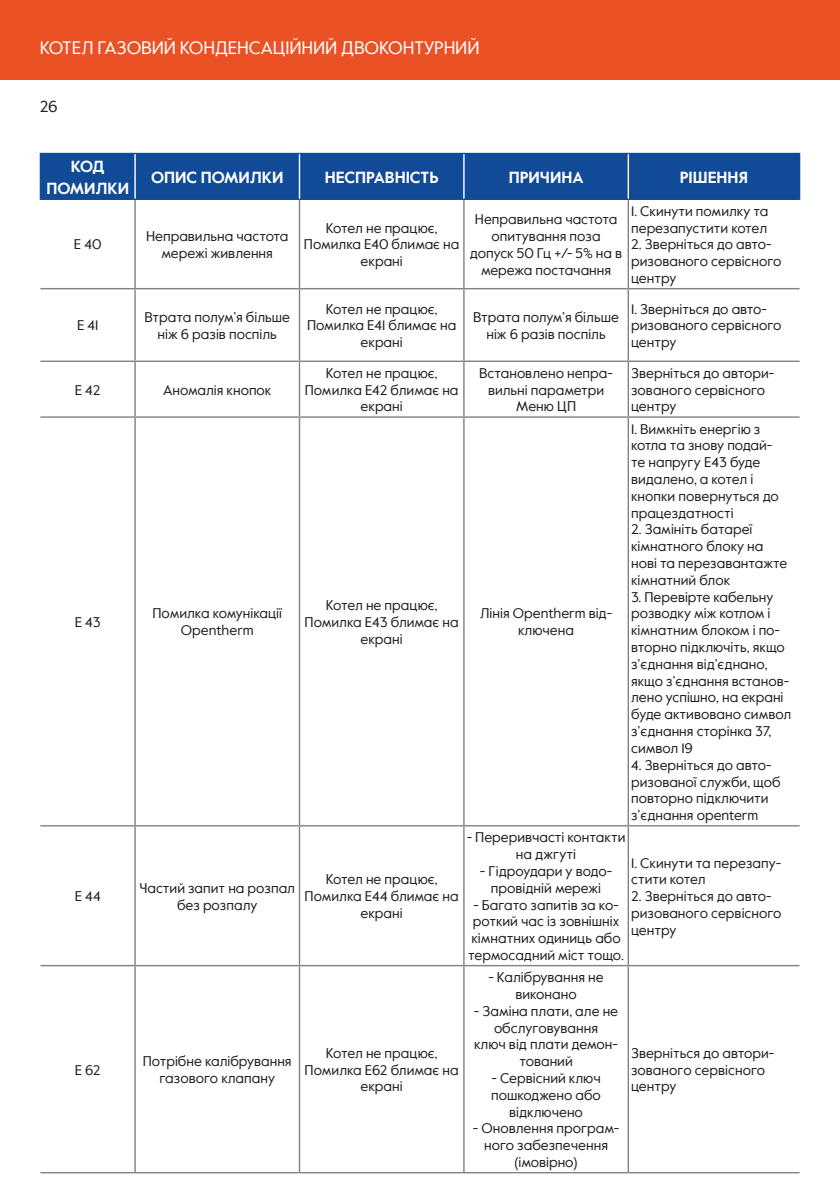
<style>
.page{position:relative;width:840px;height:1191px;background:#fff}
.page>*{position:absolute;margin:0;border:0;box-sizing:border-box;transform-origin:0 0}
.t1{font:18px "Value Sans Pro";letter-spacing:-.005em;color:#fff}
.t2{font:700 16px/22px "Value Sans Pro";color:#fff;text-align:center}
.t3{font:16px "Value Sans Pro";color:#231f20}
.t4{font:14px/16.8px "Value Sans Pro";color:#231f20;text-align:center}
</style>
<div class="page">
<div style="left:0;top:0;width:839px;height:80px;background:#ea5125"></div>
<div style="left:41px;top:154px;width:757px;height:44px;background:#114b97"></div>
<hr style="left:134px;top:200px;width:2px;height:88px;background:#808285">
<hr style="left:298px;top:200px;width:2px;height:88px;background:#808285">
<hr style="left:463px;top:200px;width:1px;height:88px;background:#808285">
<hr style="left:627px;top:200px;width:1px;height:88px;background:#808285">
<hr style="left:40px;top:288px;width:95px;height:1px;background:#808285">
<hr style="left:135px;top:288px;width:164px;height:1px;background:#808285">
<hr style="left:134px;top:289px;width:2px;height:71px;background:#808285">
<hr style="left:299px;top:288px;width:164px;height:1px;background:#808285">
<hr style="left:298px;top:289px;width:2px;height:71px;background:#808285">
<hr style="left:463px;top:288px;width:165px;height:1px;background:#808285">
<hr style="left:463px;top:289px;width:1px;height:71px;background:#808285">
<hr style="left:628px;top:288px;width:171px;height:1px;background:#808285">
<hr style="left:627px;top:289px;width:1px;height:71px;background:#808285">
<hr style="left:40px;top:360px;width:95px;height:2px;background:#808285">
<hr style="left:135px;top:360px;width:164px;height:2px;background:#808285">
<hr style="left:134px;top:362px;width:2px;height:54px;background:#808285">
<hr style="left:299px;top:360px;width:164px;height:2px;background:#808285">
<hr style="left:298px;top:362px;width:2px;height:54px;background:#808285">
<hr style="left:463px;top:360px;width:165px;height:2px;background:#808285">
<hr style="left:463px;top:362px;width:1px;height:54px;background:#808285">
<hr style="left:628px;top:360px;width:171px;height:2px;background:#808285">
<hr style="left:627px;top:362px;width:1px;height:54px;background:#808285">
<hr style="left:40px;top:416px;width:95px;height:2px;background:#808285">
<hr style="left:135px;top:416px;width:164px;height:2px;background:#808285">
<hr style="left:134px;top:418px;width:2px;height:407px;background:#808285">
<hr style="left:299px;top:416px;width:164px;height:2px;background:#808285">
<hr style="left:298px;top:418px;width:2px;height:407px;background:#808285">
<hr style="left:463px;top:416px;width:165px;height:2px;background:#808285">
<hr style="left:463px;top:418px;width:1px;height:407px;background:#808285">
<hr style="left:628px;top:416px;width:171px;height:2px;background:#808285">
<hr style="left:627px;top:418px;width:1px;height:407px;background:#808285">
<hr style="left:40px;top:825px;width:95px;height:1px;background:#808285">
<hr style="left:135px;top:825px;width:164px;height:1px;background:#808285">
<hr style="left:134px;top:826px;width:2px;height:139px;background:#808285">
<hr style="left:299px;top:825px;width:164px;height:1px;background:#808285">
<hr style="left:298px;top:826px;width:2px;height:139px;background:#808285">
<hr style="left:463px;top:825px;width:165px;height:1px;background:#808285">
<hr style="left:463px;top:826px;width:1px;height:139px;background:#808285">
<hr style="left:628px;top:825px;width:171px;height:1px;background:#808285">
<hr style="left:627px;top:826px;width:1px;height:139px;background:#808285">
<hr style="left:40px;top:965px;width:95px;height:1px;background:#808285">
<hr style="left:135px;top:965px;width:164px;height:1px;background:#808285">
<hr style="left:134px;top:966px;width:2px;height:206px;background:#808285">
<hr style="left:299px;top:965px;width:164px;height:1px;background:#808285">
<hr style="left:298px;top:966px;width:2px;height:206px;background:#808285">
<hr style="left:463px;top:965px;width:165px;height:1px;background:#808285">
<hr style="left:463px;top:966px;width:1px;height:206px;background:#808285">
<hr style="left:628px;top:965px;width:171px;height:1px;background:#808285">
<hr style="left:627px;top:966px;width:1px;height:206px;background:#808285">
<hr style="left:40px;top:1172px;width:95px;height:1px;background:#808285">
<hr style="left:135px;top:1172px;width:164px;height:1px;background:#808285">
<hr style="left:299px;top:1172px;width:164px;height:1px;background:#808285">
<hr style="left:463px;top:1172px;width:165px;height:1px;background:#808285">
<hr style="left:628px;top:1172px;width:171px;height:1px;background:#808285">
<hr style="left:40px;top:153px;width:95px;height:1px;background:#114b97">
<hr style="left:40px;top:154px;width:1px;height:44px;background:#114b97">
<hr style="left:135px;top:153px;width:164px;height:1px;background:#114b97">
<hr style="left:299px;top:153px;width:164px;height:1px;background:#114b97">
<hr style="left:463px;top:153px;width:165px;height:1px;background:#114b97">
<hr style="left:628px;top:153px;width:171px;height:1px;background:#114b97">
<hr style="left:798px;top:154px;width:1px;height:44px;background:#114b97">
<hr style="left:40px;top:198px;width:95px;height:2px;background:#114b97">
<hr style="left:135px;top:198px;width:164px;height:2px;background:#114b97">
<hr style="left:299px;top:198px;width:164px;height:2px;background:#114b97">
<hr style="left:463px;top:198px;width:165px;height:2px;background:#114b97">
<hr style="left:628px;top:198px;width:171px;height:2px;background:#114b97">
<hr style="left:134px;top:154px;width:2px;height:44px;background:#fff">
<hr style="left:298px;top:154px;width:2px;height:44px;background:#fff">
<hr style="left:463px;top:154px;width:1px;height:44px;background:#fff">
<hr style="left:627px;top:154px;width:1px;height:44px;background:#fff">
<p class="t1" style="left:40px;top:36px;width:441px">КОТЕЛ ГАЗОВИЙ КОНДЕНСАЦІЙНИЙ ДВОКОНТУРНИЙ</p>
<p class="t3" style="left:40px;top:96px;width:20px">26</p>
<p class="t2" style="left:46px;top:156px;width:84px">КОД<br>ПОМИЛКИ</p>
<p class="t2" style="left:151px;top:167px;width:134px">ОПИС ПОМИЛКИ</p>
<p class="t2" style="left:325px;top:167px;width:115px">НЕСПРАВНІСТЬ</p>
<p class="t2" style="left:508px;top:167px;width:76px">ПРИЧИНА</p>
<p class="t2" style="left:679px;top:167px;width:70px">РІШЕННЯ</p>
<p class="t4" style="left:74px;top:236px;width:29px">E 40</p>
<p class="t4" style="left:146px;top:228px;width:144px">Неправильна частота мережі живлення</p>
<p class="t4" style="left:304px;top:220px;width:157px">Котел не працює,<br>Помилка E40 блимає на екрані</p>
<p class="t4" style="left:469px;top:211px;width:154px">Неправильна частота опитування поза допуск 50 Гц +/- 5% на в мережа постачання</p>
<p class="t4" style="left:630px;top:203px;width:139px;text-align:left">1. Скинути помилку та перезапустити котел</p>
<p class="t4" style="left:630px;top:236px;width:152px;text-align:left">2. Зверніться до авто&shy;ризованого сервісного центру</p>
<p class="t4" style="left:77px;top:317px;width:23px">E 41</p>
<p class="t4" style="left:144px;top:309px;width:147px">Втрата полум’я більше ніж 6 разів поспіль</p>
<p class="t4" style="left:307px;top:300px;width:151px">Котел не працює,<br>Помилка E41 блимає на екрані</p>
<p class="t4" style="left:473px;top:309px;width:147px">Втрата полум’я більше ніж 6 разів поспіль</p>
<p class="t4" style="left:630px;top:300px;width:152px;text-align:left">1. Зверніться до авто&shy;ризованого сервісного центру</p>
<p class="t4" style="left:75px;top:381px;width:27px">E 42</p>
<p class="t4" style="left:163px;top:381px;width:110px">Аномалія кнопок</p>
<p class="t4" style="left:304px;top:365px;width:155px">Котел не працює,<br>Помилка E42 блимає на екрані</p>
<p class="t4" style="left:479px;top:365px;width:135px">Встановлено непра&shy;вильні параметри<br>Меню ЦП</p>
<p class="t4" style="left:630px;top:365px;width:145px;text-align:left">Зверніться до автори&shy;зованого сервісного центру</p>
<p class="t4" style="left:75px;top:614px;width:27px">E 43</p>
<p class="t4" style="left:152px;top:605px;width:131px">Помилка комунікації<br>Opentherm</p>
<p class="t4" style="left:304px;top:597px;width:155px">Котел не працює,<br>Помилка E43 блимає на екрані</p>
<p class="t4" style="left:479px;top:605px;width:134px">Лінія Opentherm від&shy;ключена</p>
<p class="t4" style="left:630px;top:420px;width:149px;text-align:left">1. Вимкніть енергію з котла та знову подай&shy;те напругу E43 буде видалено, а котел і кнопки повернуться до працездатності</p>
<p class="t4" style="left:630px;top:521px;width:158px;text-align:left">2. Замініть батареї кімнатного блоку на нові та перезавантажте кімнатний блок</p>
<p class="t4" style="left:630px;top:588px;width:162px;text-align:left">3. Перевірте кабельну розводку між котлом і кімнатним блоком і по&shy;вторно підключіть, якщо з’єднання від’єднано, якщо з’єднання встанов&shy;лено успішно, на екрані буде активовано символ з’єднання сторінка 37, символ 19</p>
<p class="t4" style="left:630px;top:756px;width:151px;text-align:left">4. Зверніться до авто&shy;ризованої служби, щоб повторно підключити з’єднання openterm</p>
<p class="t4" style="left:75px;top:888px;width:28px">E 44</p>
<p class="t4" style="left:139px;top:879px;width:157px">Частий запит на розпал без розпалу</p>
<p class="t4" style="left:304px;top:871px;width:155px">Котел не працює,<br>Помилка E44 блимає на екрані</p>
<p class="t4" style="left:75px;top:1061px;width:27px">E 62</p>
<p class="t4" style="left:143px;top:1053px;width:150px">Потрібне калібрування газового клапану</p>
<p class="t4" style="left:304px;top:1044px;width:155px">Котел не працює,<br>Помилка E62 блимає на екрані</p>
<p class="t4" style="left:466px;top:829px;width:160px">- Переривчасті контакти на джгуті</p>
<p class="t4" style="left:479px;top:863px;width:134px">- Гідроудари у водо&shy;провідній мережі</p>
<p class="t4" style="left:468px;top:896px;width:157px">- Багато запитів за ко&shy;роткий час із зовнішніх кімнатних одиниць або термосадний міст тощо.</p>
<p class="t4" style="left:630px;top:854px;width:152px;text-align:left">1. Скинути та перезапу&shy;стити котел</p>
<p class="t4" style="left:630px;top:888px;width:152px;text-align:left">2. Зверніться до авто&shy;ризованого сервісного центру</p>
<p class="t4" style="left:488px;top:969px;width:117px">- Калібрування не виконано</p>
<p class="t4" style="left:473px;top:1002px;width:146px">- Заміна плати, але не обслуговування<br>ключ від плати демон&shy;тований</p>
<p class="t4" style="left:491px;top:1070px;width:111px">- Сервісний ключ пошкоджено або відключено</p>
<p class="t4" style="left:472px;top:1120px;width:148px">- Оновлення програм&shy;ного забезпечення (імовірно)</p>
<p class="t4" style="left:630px;top:1044px;width:145px;text-align:left">Зверніться до автори&shy;зованого сервісного центру</p>
</div>
